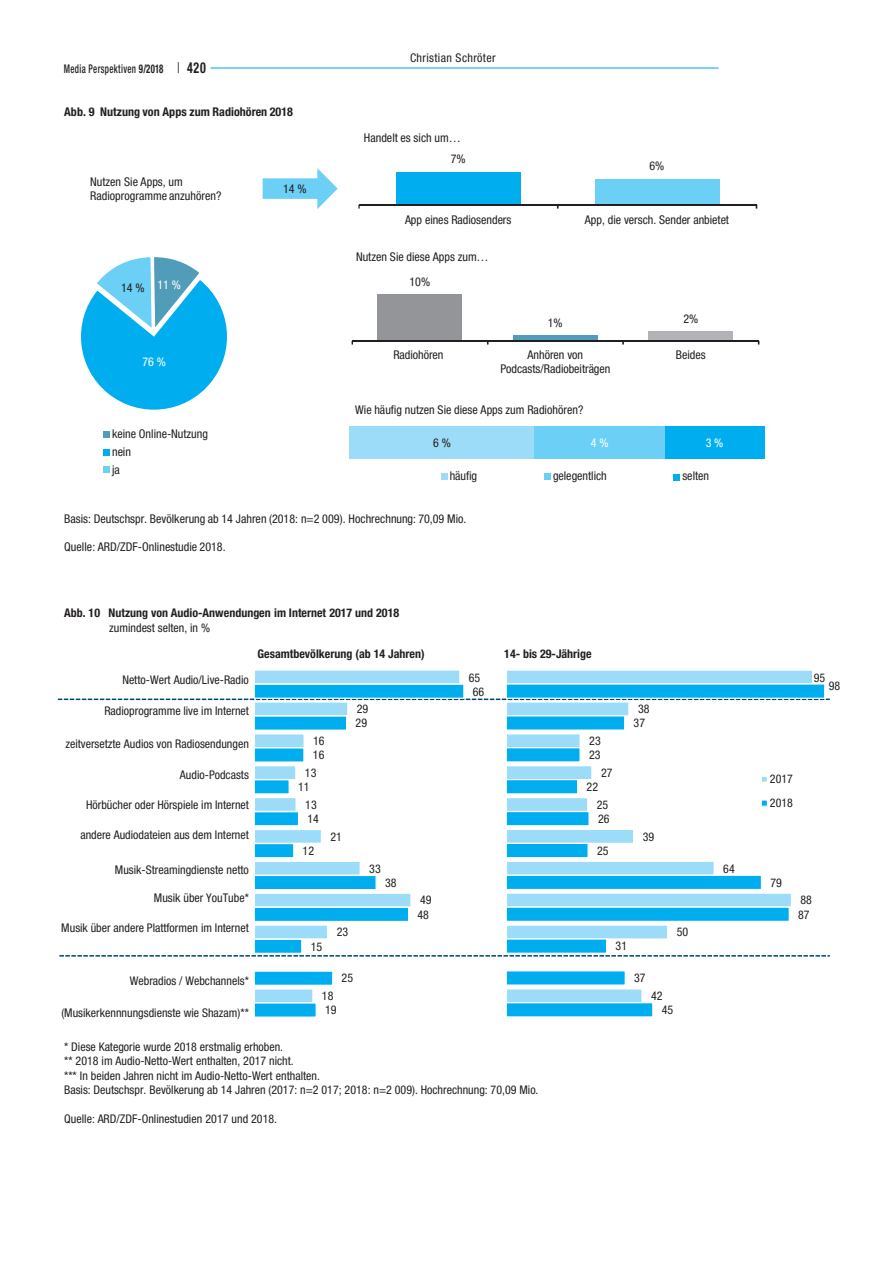
<style>
.page{position:relative;width:893px;height:1263px;background:#fff}
.page>*{position:absolute;margin:0;border:0;box-sizing:border-box;transform-origin:0 0}
.t1{font:condensed 12px/14.4px "Helvetica Neue LT Std";color:#231f20}
.t2{font:700 condensed 12px "Helvetica Neue LT Std";color:#231f20}
.t3{font:500 condensed 12px "Helvetica Neue LT Std";letter-spacing:.04em;color:#231f20;scale:.73 1}
.t4{font:condensed 12px "Helvetica Neue LT Std";letter-spacing:.03em;color:#231f20}
.t5{font:condensed 12px "Helvetica Neue LT Std";color:#fff}
.s1{font-weight:700}
.s2{font-weight:300;font-size:15px}
.s3{font-weight:700;font-size:15px}
</style>
<div class="page">
<hr style="left:210px;top:67px;width:509px;height:2px;background:#00aeef">
<svg style="left:59px;top:955px;width:771px;height:1px"></svg>
<svg style="left:58px;top:698px;width:772px;height:2px"></svg>
<svg style="left:255px;top:670px;width:205px;height:14px;background:#a6dff8"></svg>
<svg style="left:254px;top:684px;width:210px;height:333px"></svg>
<svg style="left:507px;top:670px;width:305px;height:13px;background:#a1ddf8"></svg>
<svg style="left:506px;top:683px;width:319px;height:334px"></svg>
<svg style="left:761px;top:775px;width:7px;height:8px"></svg>
<svg style="left:761px;top:799px;width:7px;height:8px"></svg>
<svg style="left:81px;top:257px;width:146px;height:153px"></svg>
<div style="left:103px;top:467px;width:7px;height:6px;background:#6bcff6"></div>
<div style="left:396px;top:172px;width:124px;height:33px;background:#00aeef"></div>
<div style="left:595px;top:179px;width:124px;height:26px;background:#6bcff6"></div>
<hr style="left:359px;top:204px;width:397px;height:2px;background:#231f20">
<div style="left:350px;top:426px;width:185px;height:33px;background:#9cdcf8"></div>
<div style="left:535px;top:426px;width:130px;height:33px;background:#6bcff6"></div>
<div style="left:665px;top:426px;width:99px;height:33px;background:#00aeef"></div>
<svg style="left:441px;top:473px;width:6px;height:6px"></svg>
<svg style="left:544px;top:473px;width:6px;height:6px"></svg>
<svg style="left:263px;top:168px;width:75px;height:41px"></svg>
<div style="left:378px;top:294px;width:84px;height:47px;background:#939598"></div>
<div style="left:513px;top:336px;width:85px;height:5px;background:#509cb9"></div>
<div style="left:649px;top:332px;width:84px;height:9px;background:#b2b3b7"></div>
<hr style="left:352px;top:340px;width:407px;height:2px;background:#231f20">
<div style="left:673px;top:474px;width:7px;height:6px;background:#00aeef"></div>
<div style="left:103px;top:449px;width:7px;height:7px;background:#00aeef"></div>
<div style="left:103px;top:431px;width:7px;height:7px;background:#509cb9"></div>
<p class="t3" style="left:64px;top:61px;width:196px">Media Perspektiven <span class="s1">9/2018</span> <span class="s2">|</span> <span class="s3">420</span></p>
<p class="t2" style="left:64px;top:105px;width:230px">Abb. 9 Nutzung von Apps zum Radiohören 2018</p>
<p class="t1" style="left:90px;top:175px;width:133px;line-height:13.6px">Nutzen Sie Apps, um<br>Radioprogramme anzuhören?</p>
<p class="t1" style="left:283px;top:181px;width:25px">14 %</p>
<p class="t1" style="left:121px;top:280px;width:25px">14 %</p>
<p class="t5" style="left:157px;top:278px;width:25px">11 %</p>
<p class="t5" style="left:142px;top:354px;width:25px">76 %</p>
<p class="t1" style="left:112px;top:424px;width:97px;line-height:18.1px">keine Online-Nutzung nein<br>ja</p>
<p class="t4" style="left:410px;top:51px;width:87px">Christian Schröter</p>
<p class="t1" style="left:364px;top:130px;width:98px">Handelt es sich um…</p>
<p class="t1" style="left:451px;top:152px;width:16px">7%</p>
<p class="t1" style="left:649px;top:158px;width:16px">6%</p>
<p class="t1" style="left:405px;top:212px;width:108px">App eines Radiosenders</p>
<p class="t1" style="left:585px;top:212px;width:146px">App, die versch. Sender anbietet</p>
<p class="t1" style="left:356px;top:249px;width:134px">Nutzen Sie diese Apps zum…</p>
<p class="t1" style="left:409px;top:274px;width:22px">10%</p>
<p class="t1" style="left:548px;top:315px;width:16px">1%</p>
<p class="t1" style="left:683px;top:311px;width:16px">2%</p>
<p class="t1" style="left:393px;top:348px;width:52px">Radiohören</p>
<p class="t1" style="left:500px;top:348px;width:111px;line-height:13.8px;text-align:center">Anhören von<br>Podcasts/Radiobeiträgen</p>
<p class="t1" style="left:676px;top:348px;width:31px">Beides</p>
<p class="t1" style="left:355px;top:402px;width:230px">Wie häufig nutzen Sie diese Apps zum Radiohören?</p>
<p class="t1" style="left:433px;top:435px;width:19px">6%</p>
<p class="t5" style="left:591px;top:436px;width:19px">4%</p>
<p class="t5" style="left:706px;top:436px;width:19px">3%</p>
<p class="t1" style="left:450px;top:468px;width:29px">häufig</p>
<p class="t1" style="left:553px;top:468px;width:55px">gelegentlich</p>
<p class="t1" style="left:682px;top:468px;width:28px">selten</p>
<p class="t1" style="left:64px;top:512px;width:404px">Basis: Deutschspr. Bevölkerung ab 14 Jahren (2018: n=2 009). Hochrechnung: 70,09 Mio.</p>
<p class="t1" style="left:64px;top:539px;width:163px">Quelle: ARD/ZDF-Onlinestudie 2018.</p>
<p class="t2" style="left:64px;top:606px;width:336px">Abb. 10 Nutzung von Audio-Anwendungen im Internet 2017 und 2018</p>
<p class="t1" style="left:109px;top:620px;width:102px">zumindest selten, in %</p>
<p class="t1" style="left:122px;top:673px;width:128px">Netto-Wert Audio/Live-Radio</p>
<p class="t1" style="left:104px;top:703px;width:146px">Radioprogramme live im Internet</p>
<p class="t1" style="left:65px;top:737px;width:185px">zeitversetzte Audios von Radiosendungen</p>
<p class="t1" style="left:180px;top:767px;width:70px">Audio-Podcasts</p>
<p class="t1" style="left:86px;top:797px;width:164px">Hörbücher oder Hörspiele im Internet</p>
<p class="t1" style="left:80px;top:828px;width:170px">andere Audiodateien aus dem Internet</p>
<p class="t1" style="left:115px;top:862px;width:135px">Musik-Streamingdienste netto</p>
<p class="t1" style="left:154px;top:890px;width:96px">Musik über YouTube*</p>
<p class="t1" style="left:61px;top:920px;width:189px">Musik über andere Plattformen im Internet</p>
<p class="t2" style="left:258px;top:646px;width:169px">Gesamtbevölkerung (ab 14 Jahren)</p>
<p class="t2" style="left:504px;top:646px;width:89px">14- bis 29-Jährige</p>
<p class="t1" style="left:469px;top:670px;width:13px">65</p>
<p class="t1" style="left:357px;top:702px;width:13px">29</p>
<p class="t1" style="left:313px;top:733px;width:13px">16</p>
<p class="t1" style="left:305px;top:765px;width:13px">13</p>
<p class="t1" style="left:305px;top:797px;width:13px">13</p>
<p class="t1" style="left:330px;top:829px;width:13px">21</p>
<p class="t1" style="left:369px;top:861px;width:13px">33</p>
<p class="t1" style="left:420px;top:893px;width:13px">49</p>
<p class="t1" style="left:337px;top:925px;width:13px">23</p>
<p class="t1" style="left:473px;top:684px;width:13px">66</p>
<p class="t1" style="left:356px;top:716px;width:13px">29</p>
<p class="t1" style="left:589px;top:733px;width:13px">23</p>
<p class="t1" style="left:589px;top:748px;width:13px">23</p>
<p class="t1" style="left:587px;top:779px;width:13px">22</p>
<p class="t1" style="left:598px;top:811px;width:13px">26</p>
<p class="t1" style="left:597px;top:843px;width:13px">25</p>
<p class="t1" style="left:313px;top:748px;width:13px">16</p>
<p class="t1" style="left:601px;top:765px;width:13px">27</p>
<p class="t1" style="left:597px;top:797px;width:13px">25</p>
<p class="t1" style="left:298px;top:780px;width:13px">11</p>
<p class="t1" style="left:307px;top:811px;width:13px">14</p>
<p class="t1" style="left:303px;top:843px;width:13px">12</p>
<p class="t1" style="left:385px;top:875px;width:13px">38</p>
<p class="t1" style="left:417px;top:907px;width:13px">48</p>
<p class="t1" style="left:311px;top:939px;width:13px">15</p>
<p class="t1" style="left:616px;top:939px;width:13px">31</p>
<p class="t1" style="left:638px;top:702px;width:13px">38</p>
<p class="t1" style="left:634px;top:716px;width:13px">37</p>
<p class="t1" style="left:643px;top:829px;width:13px">39</p>
<p class="t1" style="left:677px;top:925px;width:13px">50</p>
<p class="t1" style="left:130px;top:973px;width:121px">Webradios / Webchannels*</p>
<p class="t1" style="left:61px;top:1005px;width:189px">(Musikerkennnungsdienste wie Shazam)**</p>
<p class="t1" style="left:322px;top:988px;width:13px">18</p>
<p class="t1" style="left:342px;top:971px;width:13px">25</p>
<p class="t1" style="left:325px;top:1002px;width:13px">19</p>
<p class="t1" style="left:634px;top:971px;width:13px">37</p>
<p class="t1" style="left:651px;top:988px;width:13px">42</p>
<p class="t1" style="left:662px;top:1002px;width:13px">45</p>
<p class="t1" style="left:64px;top:1039px;width:476px">* Diese Kategorie wurde 2018 erstmalig erhoben.<br>** 2018 im Audio-Netto-Wert enthalten, 2017 nicht.<br>*** In beiden Jahren nicht im Audio-Netto-Wert enthalten.<br>Basis: Deutschspr. Bevölkerung ab 14 Jahren (2017: n=2 017; 2018: n=2 009). Hochrechnung: 70,09 Mio.</p>
<p class="t1" style="left:64px;top:1111px;width:214px">Quelle: ARD/ZDF-Onlinestudien 2017 und 2018.</p>
<p class="t1" style="left:723px;top:861px;width:13px">64</p>
<p class="t1" style="left:814px;top:670px;width:13px">95</p>
<p class="t1" style="left:829px;top:678px;width:13px">98</p>
<p class="t1" style="left:770px;top:767px;width:25px;line-height:23.9px">2017<br>2018</p>
<p class="t1" style="left:770px;top:875px;width:13px">79</p>
<p class="t1" style="left:800px;top:893px;width:13px">88</p>
<p class="t1" style="left:798px;top:907px;width:13px">87</p>
</div>
